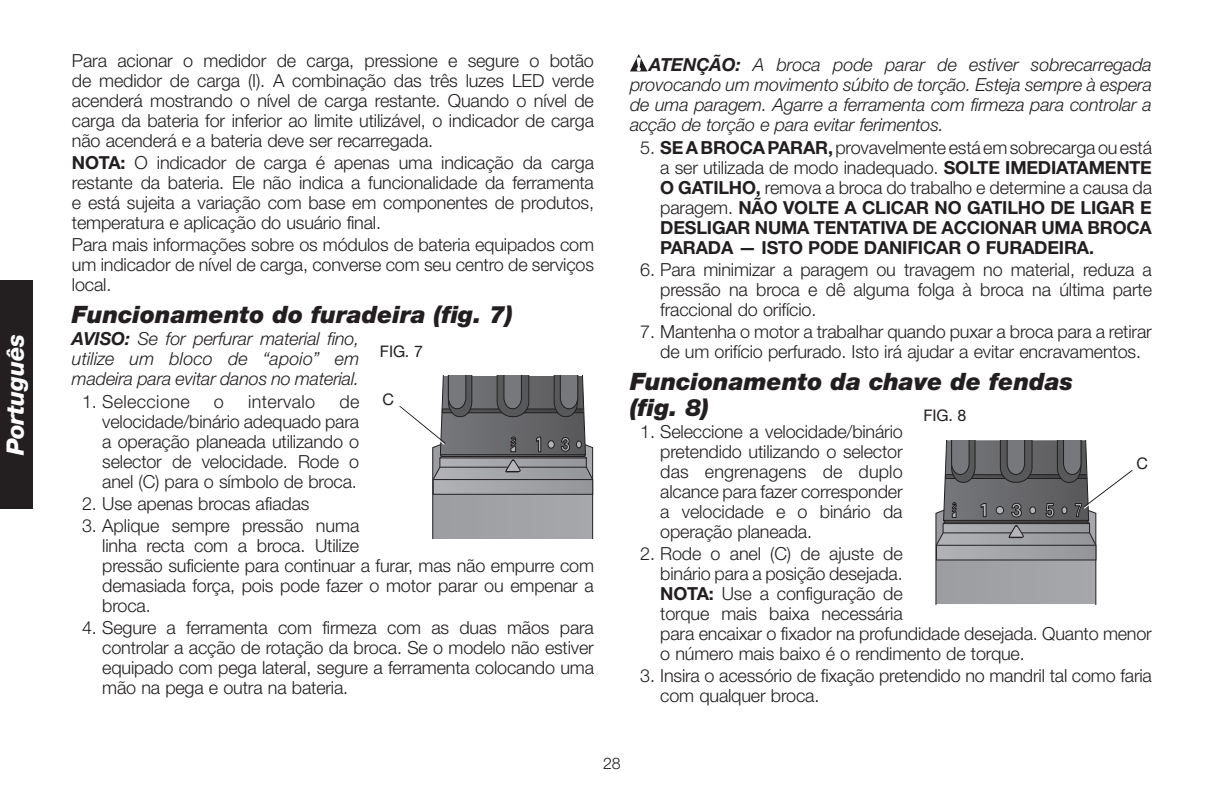
<style>
.page{position:relative;width:1224px;height:792px;background:#fff}
.page>*{position:absolute;margin:0;border:0;box-sizing:border-box;transform-origin:0 0}
._01-Headline{font:italic 900 24px/26px "Helvetica Neue LT Std";color:#231f20}
.t1{font:italic 800 24px "Helvetica Neue LT Std";letter-spacing:-.01em;color:#fff}
._04-BodyList{font:300 18px/20px "Helvetica Neue LT Std";letter-spacing:-.01em;color:#231f20;text-align:justify}
._03-BodyText{font:300 18px/20px "Helvetica Neue LT Std";letter-spacing:-.01em;color:#231f20;text-align:justify}
._10-Warning_Caution{font:italic 300 18px/20px "Helvetica Neue LT Std";letter-spacing:-.01em;color:#231f20}
._04-BodyList-2{font:700 18px/20px "Helvetica Neue LT Std";letter-spacing:-.01em;color:#231f20;text-align:justify}
._04-BodyList-3{font:300 18px "Helvetica Neue LT Std";letter-spacing:.02em;color:#231f20}
._05-Callout{font:16px "Helvetica Neue LT Std";letter-spacing:-.01em;color:#231f20}
.t2{font:300 16px "Helvetica Neue LT Std";color:#231f20}
.s1{font-weight:700}
.s2{font-weight:300}
</style>
<div class="page">
<div style="left:0;top:281px;width:33px;height:228px;background:#231f20"></div>
<svg style="left:399px;top:376px;width:194px;height:163px"></svg>
<svg style="left:630px;top:54px;width:17px;height:17px"></svg>
<svg style="left:935px;top:440px;width:198px;height:164px"></svg>
<h1 class="t1" style="left:1px;top:455px;width:123px;rotate:-90deg">Português</h1>
<p class="_03-BodyText" style="left:72px;top:50px;width:524px">Para acionar o medidor de carga, pressione e segure o botão de medidor de carga (I). A combinação das três luzes LED verde acenderá mostrando o nível de carga restante. Quando o nível de carga da bateria for inferior ao limite utilizável, o indicador de carga não acenderá e a bateria deve ser recarregada.</p>
<p class="_03-BodyText" style="left:72px;top:152px;width:524px"><span class="s1">NOTA:</span> O indicador de carga é apenas uma indicação da carga restante da bateria. Ele não indica a funcionalidade da ferramenta e está sujeita a variação com base em componentes de produtos, temperatura e aplicação do usuário final.</p>
<p class="_03-BodyText" style="left:72px;top:234px;width:524px">Para mais informações sobre os módulos de bateria equipados com um indicador de nível de carga, converse com seu centro de serviços local.</p>
<p class="_01-Headline" style="left:72px;top:301px;width:443px">Funcionamento do furadeira (fig. 7)</p>
<p class="_10-Warning_Caution" style="left:72px;top:329px;width:289px"><span class="s1">AVISO:</span> Se for perfurar material fino,</p>
<p class="_05-Callout" style="left:380px;top:342px;width:44px">FIG. 7</p>
<p class="_05-Callout" style="left:382px;top:390px;width:13px">C</p>
<p class="_10-Warning_Caution" style="left:72px;top:349px;width:289px">utilize um bloco de “apoio” em madeira para evitar danos no material.</p>
<p class="_04-BodyList-3" style="left:82px;top:390px;width:109px">1. Seleccione</p>
<p class="_04-BodyList" style="left:214px;top:391px;width:12px">o</p>
<p class="_04-BodyList-3" style="left:248px;top:390px;width:69px">intervalo</p>
<p class="_04-BodyList" style="left:102px;top:391px;width:259px;text-indent:237px">de velocidade/binário adequado para a operação planeada utilizando o selector de velocidade. Rode o anel (C) para o símbolo de broca.</p>
<p class="_04-BodyList" style="left:82px;top:493px;width:229px">2. Use apenas brocas afiadas</p>
<p class="_04-BodyList" style="left:102px;top:515px;width:493px;text-align:left;text-indent:-20px">3. Aplique sempre pressão numa<br>linha recta com a broca. Utilize<br>pressão suficiente para continuar a furar, mas não empurre com demasiada força, pois pode fazer o motor parar ou empenar a broca.</p>
<p class="_04-BodyList" style="left:102px;top:617px;width:493px;text-indent:-20px">4. Segure a ferramenta com firmeza com as duas mãos para controlar a acção de rotação da broca. Se o modelo não estiver equipado com pega lateral, segure a ferramenta colocando uma mão na pega e outra na bateria.</p>
<p class="_10-Warning_Caution" style="left:630px;top:55px;width:524px;text-align:justify;text-indent:19px"><span class="s1">ATENÇÃO:</span> A broca pode parar de estiver sobrecarregada provocando um movimento súbito de torção. Esteja sempre à espera de uma paragem. Agarre a ferramenta com firmeza para controlar a acção de torção e para evitar ferimentos.</p>
<p class="_04-BodyList-2" style="left:660px;top:137px;width:493px;text-indent:-20px"><span class="s2">5.</span> SE A BROCA PARAR, <span class="s2">provavelmente está em sobrecarga ou está a ser utilizada de modo inadequado.</span> SOLTE IMEDIATAMENTE O GATILHO, <span class="s2">remova a broca do trabalho e determine a causa da paragem.</span> NÃO VOLTE A CLICAR NO GATILHO DE LIGAR E DESLIGAR NUMA TENTATIVA DE ACCIONAR UMA BROCA PARADA — ISTO PODE DANIFICAR O FURADEIRA.</p>
<p class="_04-BodyList" style="left:660px;top:259px;width:493px;text-indent:-20px">6. Para minimizar a paragem ou travagem no material, reduza a pressão na broca e dê alguma folga à broca na última parte fraccional do orifício.</p>
<p class="_04-BodyList" style="left:640px;top:321px;width:513px;text-align:center">7. Mantenha o motor a trabalhar quando puxar a broca para a retirar de um orifício perfurado. Isto irá ajudar a evitar encravamentos.</p>
<p class="_01-Headline" style="left:630px;top:368px;width:445px">Funcionamento da chave de fendas (fig. 8)</p>
<p class="_04-BodyList" style="left:640px;top:421px;width:264px">1. Seleccione a velocidade/binário</p>
<p class="_05-Callout" style="left:923px;top:406px;width:44px">FIG. 8</p>
<p class="_04-BodyList" style="left:660px;top:441px;width:244px">pretendido utilizando o selector das engrenagens de duplo alcance para fazer corresponder a velocidade e o binário da operação planeada.</p>
<p class="_04-BodyList" style="left:660px;top:544px;width:493px;text-align:left;text-indent:-20px">2. Rode o anel (C) de ajuste de<br>binário para a posição desejada.<br><span class="s1">NOTA:</span> Use a configuração de<br>torque mais baixa necessária<br>para encaixar o fixador na profundidade desejada. Quanto menor o número mais baixo é o rendimento de torque.</p>
<p class="_04-BodyList" style="left:660px;top:666px;width:493px;text-indent:-20px">3. Insira o acessório de fixação pretendido no mandril tal como faria com qualquer broca.</p>
<p class="_05-Callout" style="left:1137px;top:454px;width:13px">C</p>
<p class="t2" style="left:603px;top:754px;width:19px">28</p>
</div>
